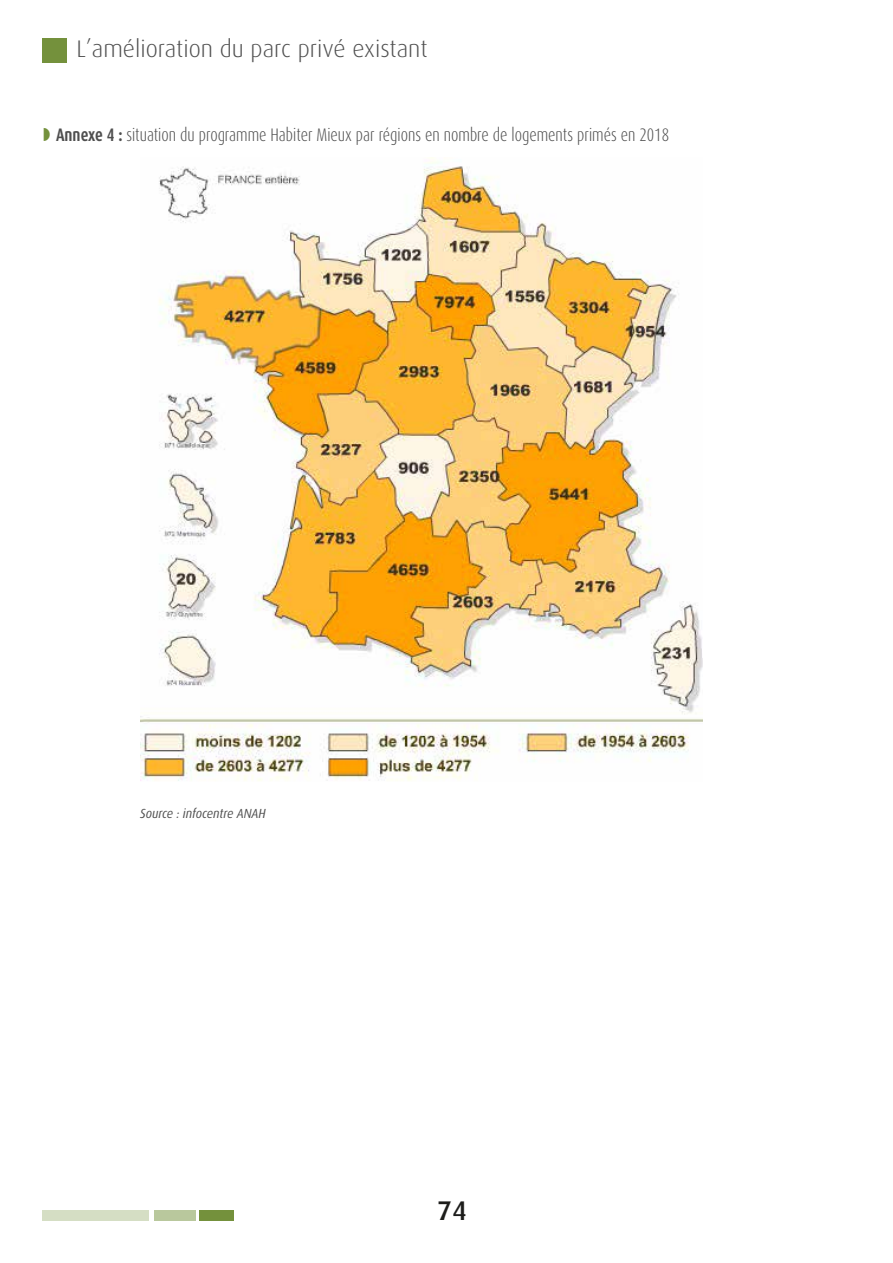
<style>
.page{position:relative;width:893px;height:1263px;background:#fff}
.page>*{position:absolute;margin:0;border:0;box-sizing:border-box;transform-origin:0 0}
.t1{font:500 27px "Dax OT";color:#1d1d1b}
.t2{font:300 24px "Dax OT";color:#4f4f4f}
.t3{font:300 condensed 18.15px "Dax OT";color:#4f4f4f;scale:.91 1}
.t4{font:italic 13.2px "Dax OT";color:#4f4f4f;scale:.91 1}
.s1{font-weight:700}
</style>
<div class="page">
<div style="left:200px;top:1211px;width:34px;height:10px;background:#74913c"></div>
<div style="left:154px;top:1211px;width:42px;height:10px;background:#b9c89d"></div>
<div style="left:43px;top:1210px;width:106px;height:11px;background:#d5dec4"></div>
<div style="left:43px;top:38px;width:24px;height:24px;background:#74913c"></div>
<img style="left:140px;top:157px;width:562px;height:624px">
<h2 class="t2" style="left:77px;top:35px;width:353px">L’amélioration du parc privé existant</h2>
<p class="t3" style="left:56px;top:123px;width:675px"><span class="s1">Annexe 4 :</span> situation du programme Habiter Mieux par régions en nombre de logements primés en 2018</p>
<p class="t4" style="left:140px;top:806px;width:140px">Source : infocentre ANAH</p>
<h1 class="t1" style="left:437px;top:1195px;width:31px">74</h1>
</div>
